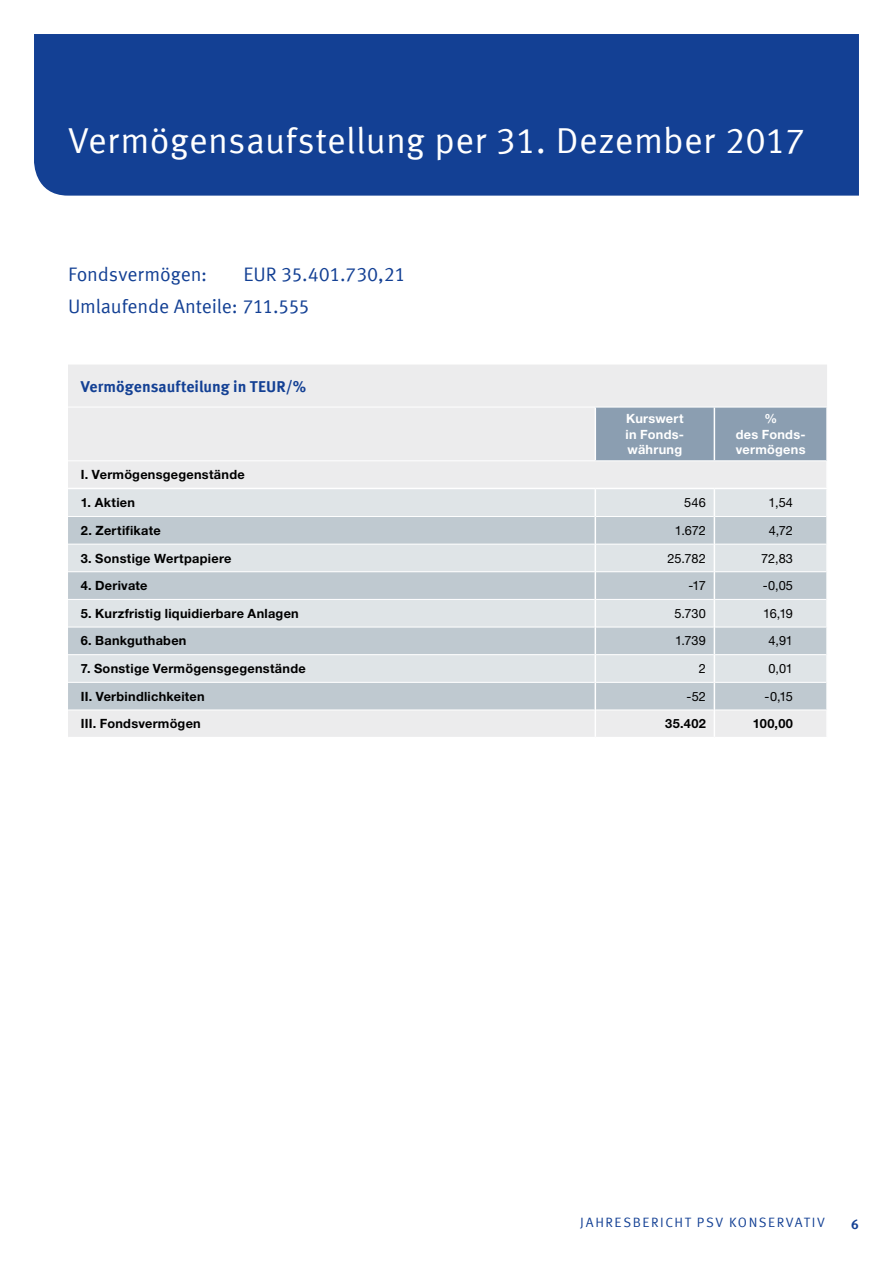
<style>
.page{position:relative;width:893px;height:1263px;background:#fff}
.page>*{position:absolute;margin:0;border:0;box-sizing:border-box;transform-origin:0 0}
.t1{font:36px "Meta Offc Pro Norm";letter-spacing:.01em;color:#fff}
.t2{font:19.5px/32px "Meta Offc Pro Norm";letter-spacing:-.01em;color:#134094}
.t3{font:700 15.75px "Meta Offc Pro";color:#134094}
.t4{font:13.5px "Meta Offc Pro Norm";letter-spacing:.115em;color:#134094}
.t5{font:700 13.5px "Meta Offc Pro";color:#134094}
.t6{font:700 12.75px "Helvetica Neue LTW1 G";letter-spacing:.02em;color:#000}
.t7{font:12.75px "Helvetica Neue LTW1 G";letter-spacing:-.01em;color:#000}
.t8{font:700 12.75px/15.9px "Helvetica Neue LTW1 G";letter-spacing:.02em;color:#fff;text-align:justify}
</style>
<div class="page">
<div style="left:34px;top:34px;width:825px;height:162px;background:#134094"></div>
<div style="left:68px;top:365px;width:759px;height:123px;background:#ececed"></div>
<div style="left:596px;top:408px;width:230px;height:52px;background:#8b9eb1"></div>
<hr style="left:68px;top:407px;width:527px;height:1px;background:#fff">
<hr style="left:595px;top:407px;width:119px;height:1px;background:#fff">
<hr style="left:714px;top:407px;width:114px;height:1px;background:#fff">
<hr style="left:68px;top:460px;width:527px;height:1px;background:#fff">
<hr style="left:595px;top:460px;width:119px;height:1px;background:#fff">
<hr style="left:714px;top:460px;width:112px;height:1px;background:#fff">
<hr style="left:595px;top:407px;width:1px;height:53px;background:#fff">
<hr style="left:714px;top:407px;width:1px;height:53px;background:#fff">
<svg style="left:68px;top:489px;width:758px;height:248px;background:#d3dade"></svg>
<hr style="left:826px;top:461px;width:2px;height:27px;background:#fff">
<hr style="left:826px;top:407px;width:2px;height:54px;background:#fff">
<h1 class="t1" style="left:68px;top:113px;width:739px">Vermögensaufstellung per 31. Dezember 2017</h1>
<h2 class="t2" style="left:68px;top:257px;width:141px">Fondsvermögen:</h2>
<h2 class="t2" style="left:68px;top:257px;width:339px;text-indent:176px">EUR 35.401.730,21<br>Umlaufende Anteile: 711.555</h2>
<p class="t3" style="left:81px;top:374px;width:227px">Vermögensaufteilung in TEUR/%</p>
<p class="t8" style="left:626px;top:410px;width:60px">Kurswert in Fonds&shy;währung</p>
<p class="t8" style="left:736px;top:410px;width:71px;text-align:center">%<br>des Fonds&shy;vermögens</p>
<p class="t6" style="left:81px;top:467px;width:165px">I. Vermögensgegenstände</p>
<p class="t6" style="left:81px;top:495px;width:56px">1. Aktien</p>
<p class="t7" style="left:684px;top:495px;width:23px">546</p>
<p class="t7" style="left:769px;top:495px;width:26px">1,54</p>
<p class="t6" style="left:81px;top:522px;width:81px">2. Zertifikate</p>
<p class="t7" style="left:675px;top:522px;width:32px">1.672</p>
<p class="t7" style="left:769px;top:522px;width:26px">4,72</p>
<p class="t6" style="left:81px;top:550px;width:152px">3. Sonstige Wertpapiere</p>
<p class="t7" style="left:667px;top:550px;width:40px">25.782</p>
<p class="t7" style="left:761px;top:550px;width:33px">72,83</p>
<p class="t6" style="left:81px;top:578px;width:68px">4. Derivate</p>
<p class="t7" style="left:688px;top:578px;width:19px">-17</p>
<p class="t7" style="left:763px;top:578px;width:32px">-0,05</p>
<p class="t6" style="left:81px;top:605px;width:220px">5. Kurzfristig liquidierbare Anlagen</p>
<p class="t7" style="left:674px;top:605px;width:33px">5.730</p>
<p class="t7" style="left:763px;top:605px;width:31px">16,19</p>
<p class="t6" style="left:81px;top:633px;width:107px">6. Bankguthaben</p>
<p class="t7" style="left:675px;top:633px;width:32px">1.739</p>
<p class="t7" style="left:768px;top:633px;width:26px">4,91</p>
<p class="t6" style="left:81px;top:661px;width:226px">7. Sonstige Vermögensgegenstände</p>
<p class="t7" style="left:699px;top:661px;width:9px">2</p>
<p class="t7" style="left:768px;top:661px;width:26px">0,01</p>
<p class="t6" style="left:81px;top:688px;width:125px">II. Verbindlichkeiten</p>
<p class="t7" style="left:686px;top:688px;width:21px">-52</p>
<p class="t7" style="left:765px;top:688px;width:30px">-0,15</p>
<p class="t6" style="left:81px;top:716px;width:122px">III. Fondsvermögen</p>
<p class="t6" style="left:665px;top:716px;width:42px">35.402</p>
<p class="t6" style="left:753px;top:716px;width:42px">100,00</p>
<p class="t4" style="left:580px;top:1211px;width:246px">JAHRESBERICHT PSV KONSERVATIV</p>
<p class="t5" style="left:851px;top:1214px;width:9px">6</p>
</div>
